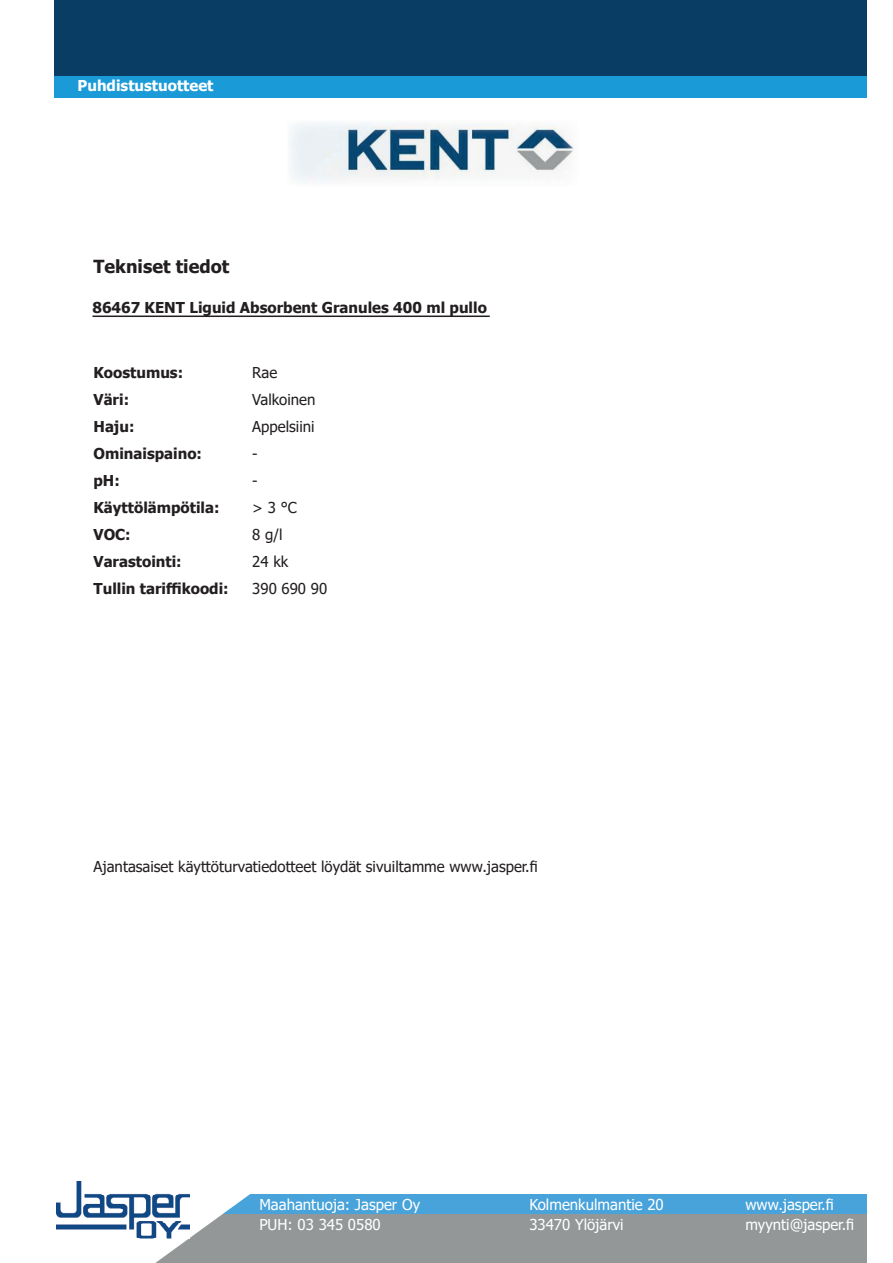
<style>
.page{position:relative;width:893px;height:1263px;background:#fff}
.page>*{position:absolute;margin:0;border:0;box-sizing:border-box;transform-origin:0 0}
.t1{font:700 18px "Tahoma";color:#231f20}
.t2{font:700 15px/27px "Tahoma";color:#231f20}
.t3{font:15px/27px "Tahoma";color:#231f20}
.t4{font:15px "Tahoma";color:#fff}
.t5{font:700 15px "Tahoma";color:#fff}
</style>
<div class="page">
<div style="left:54px;top:0;width:813px;height:76px;background:#0a3d63"></div>
<div style="left:54px;top:76px;width:813px;height:22px;background:#1a9bd7"></div>
<img style="left:289px;top:122px;width:285px;height:60px">
<hr style="left:92px;top:315px;width:398px;height:2px;background:#231f20">
<div style="left:165px;top:1194px;width:702px;height:21px;background:#48a3da"></div>
<div style="left:147px;top:1214px;width:720px;height:49px;background:#939797"></div>
<svg style="left:147px;top:1194px;width:103px;height:69px"></svg>
<img style="left:56px;top:1181px;width:134px;height:58px">
<p class="t5" style="left:78px;top:75px;width:137px">Puhdistustuotteet</p>
<p class="t1" style="left:94px;top:254px;width:137px">Tekniset tiedot</p>
<p class="t2" style="left:92px;top:295px;width:396px">86467 KENT Liguid Absorbent Granules 400 ml pullo</p>
<p class="t2" style="left:94px;top:360px;width:137px">Koostumus:<br>Väri:<br>Haju:<br>Ominaispaino: pH:<br>Käyttölämpötila:<br>VOC:<br>Varastointi:<br>Tullin tariffikoodi:</p>
<p class="t3" style="left:252px;top:360px;width:76px">Rae<br>Valkoinen<br>Appelsiini<br>-<br>-<br>&gt; 3 °C<br>8 g/l<br>24 kk<br>390 690 90</p>
<p class="t3" style="left:94px;top:853px;width:446px">Ajantasaiset käyttöturvatiedotteet löydät sivuiltamme www.jasper.fi</p>
<p class="t4" style="left:259px;top:1194px;width:162px">Maahantuoja: Jasper Oy</p>
<p class="t4" style="left:529px;top:1194px;width:136px">Kolmenkulmantie 20</p>
<p class="t4" style="left:745px;top:1194px;width:90px">www.jasper.fi</p>
<p class="t4" style="left:259px;top:1214px;width:123px">PUH: 03 345 0580</p>
<p class="t4" style="left:529px;top:1214px;width:96px">33470 Ylöjärvi</p>
<p class="t4" style="left:745px;top:1214px;width:110px">myynti@jasper.fi</p>
</div>
